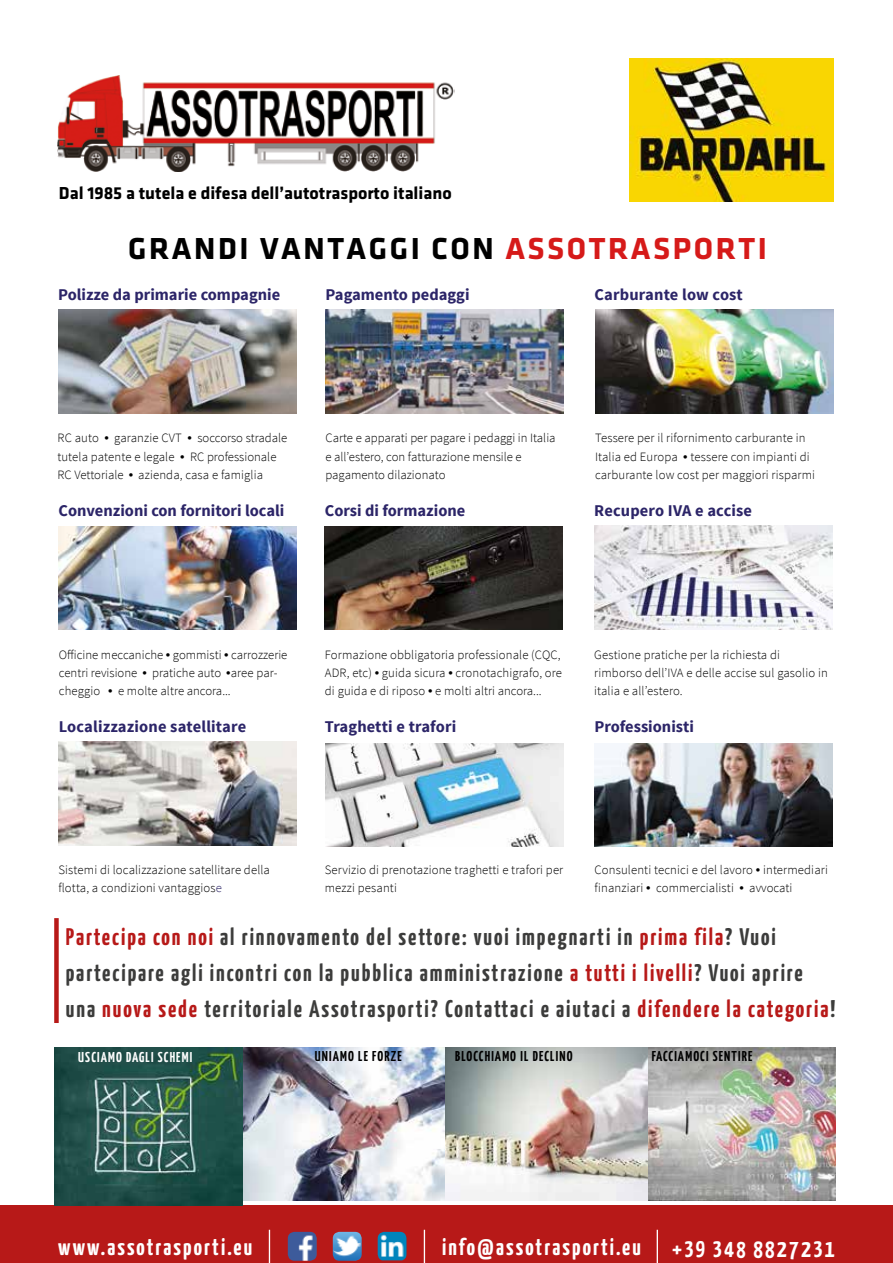
<style>
.page{position:relative;width:893px;height:1263px;background:#fff}
.page>*{position:absolute;margin:0;border:0;box-sizing:border-box;transform-origin:0 0}
.t1{font:700 31.5px "Klavika";letter-spacing:.08em;color:#000}
.t2{font:700 24px/36px "Yanone Kaffeesatz";letter-spacing:.08em;color:#3c3c3b}
.t3{font:700 23.55px "Yanone Kaffeesatz";letter-spacing:.09em;color:#fff}
.t4{font:700 18px "Klavika";color:#000}
.t5{font:700 16.35px "Source Sans Pro";color:#2c2568}
.t6{font:700 14.25px "Yanone Kaffeesatz";letter-spacing:.08em;color:#000}
.t7{font:700 14.25px "Yanone Kaffeesatz";letter-spacing:.08em;color:#fff}
.t8{font:300 12.75px/18.3px "Source Sans Pro";letter-spacing:.01em;color:#000}
.s1{color:#d61a19}
.s2{font-family:"Klavika";font-weight:700}
.s3{color:#2c2568}
.s4{color:#b71918}
.s5{font-size:25.05px}
.s6{font-size:23.1px}
.s7{font-size:23.7px}
</style>
<div class="page">
<div style="left:0;top:1205px;width:893px;height:58px;background:#b71918"></div>
<img style="left:333px;top:1232px;width:29px;height:29px">
<img style="left:288px;top:1232px;width:29px;height:29px">
<img style="left:378px;top:1232px;width:29px;height:28px">
<hr style="left:269px;top:1230px;width:1px;height:33px;background:#fff">
<hr style="left:424px;top:1230px;width:1px;height:33px;background:#fff">
<hr style="left:657px;top:1230px;width:1px;height:33px;background:#fff">
<img style="left:57px;top:75px;width:397px;height:96px">
<img style="left:629px;top:59px;width:204px;height:142px">
<div style="left:54px;top:918px;width:5px;height:105px;background:#b71918"></div>
<img style="left:58px;top:310px;width:238px;height:103px">
<img style="left:325px;top:310px;width:239px;height:103px">
<img style="left:595px;top:310px;width:238px;height:103px">
<img style="left:594px;top:526px;width:238px;height:103px">
<img style="left:58px;top:526px;width:239px;height:103px">
<img style="left:325px;top:526px;width:238px;height:103px">
<img style="left:594px;top:743px;width:239px;height:103px">
<img style="left:326px;top:743px;width:238px;height:104px">
<img style="left:242px;top:1047px;width:594px;height:153px">
<img style="left:54px;top:1047px;width:188px;height:158px">
<img style="left:58px;top:742px;width:239px;height:103px">
<h3 class="t4" style="left:59px;top:183px;width:394px">Dal 1985 a tutela e difesa dell’autotrasporto italiano</h3>
<h1 class="t1" style="left:128px;top:231px;width:640px">GRANDI VANTAGGI CON <span class="s1">ASSOTRASPORTI</span></h1>
<p class="t5" style="left:58px;top:284px;width:224px">Polizze da primarie compagnie</p>
<p class="t5" style="left:325px;top:284px;width:146px">Pagamento pedaggi</p>
<p class="t5" style="left:595px;top:284px;width:150px">Carburante low cost</p>
<p class="t8" style="left:57px;top:429px;width:231px">RC auto <span class="s2">•</span> garanzie CVT <span class="s2">•</span> soccorso stradale tutela patente e legale <span class="s2">•</span> RC professionale<br>RC Vettoriale <span class="s2">•</span> azienda, casa e famiglia</p>
<p class="t5" style="left:58px;top:500px;width:227px">Convenzioni con fornitori locali</p>
<p class="t8" style="left:325px;top:429px;width:232px">Carte e apparati per pagare i pedaggi in Italia e all’estero, con fatturazione mensile e pagamento dilazionato</p>
<p class="t5" style="left:325px;top:500px;width:142px">Corsi di formazione</p>
<p class="t8" style="left:595px;top:429px;width:222px">Tessere per il rifornimento carburante in<br>Italia ed Europa <span class="s2">•</span> tessere con impianti di carburante low cost per maggiori risparmi</p>
<p class="t5" style="left:594px;top:500px;width:159px">Recupero IVA e accise</p>
<p class="t8" style="left:59px;top:645px;width:230px">Officine meccaniche <span class="s2">•</span> gommisti <span class="s2">•</span> carrozzerie centri revisione <span class="s2">•</span> pratiche auto <span class="s2">•</span>aree par&shy;cheggio <span class="s2">•</span> e molte altre ancora...</p>
<p class="t5" style="left:59px;top:716px;width:189px">Localizzazione satellitare</p>
<p class="t8" style="left:325px;top:645px;width:239px;text-align:justify">Formazione obbligatoria professionale (CQC, ADR, etc) <span class="s2">•</span> guida sicura <span class="s2">•</span> cronotachigrafo, ore di guida e di riposo <span class="s2">•</span> e molti altri ancora...</p>
<p class="t5" style="left:325px;top:716px;width:133px">Traghetti e trafori</p>
<p class="t8" style="left:594px;top:645px;width:235px">Gestione pratiche per la richiesta di rimborso dell’IVA e delle accise sul gasolio in italia e all’estero.</p>
<p class="t5" style="left:594px;top:716px;width:101px">Professionisti</p>
<p class="t8" style="left:58px;top:860px;width:213px">Sistemi di localizzazione satellitare della flotta, a condizioni vantaggios<span class="s3">e</span></p>
<p class="t8" style="left:325px;top:860px;width:240px">Servizio di prenotazione traghetti e trafori per mezzi pesanti</p>
<p class="t8" style="left:594px;top:860px;width:235px">Consulenti tecnici e del lavoro <span class="s2">•</span> intermediari finanziari <span class="s2">•</span> commercialisti <span class="s2">•</span> avvocati</p>
<p class="t2" style="left:66px;top:919px;width:771px"><span class="s4">Partecipa con noi</span> al rinnovamento del settore: vuoi impegnarti in <span class="s4">prima fila</span>? Vuoi partecipare agli incontri con la pubblica amministrazione <span class="s4">a tutti i livelli</span>? Vuoi aprire una <span class="s4">nuova sede</span> territoriale Assotrasporti? Contattaci e aiutaci a <span class="s4">difendere la categoria</span>!</p>
<p class="t7" style="left:78px;top:1048px;width:115px">USCIAMO DAGLI SCHEMI</p>
<p class="t6" style="left:315px;top:1047px;width:88px">UNIAMO LE FORZE</p>
<p class="t6" style="left:455px;top:1047px;width:119px">BLOCCHIAMO IL DECLINO</p>
<p class="t6" style="left:652px;top:1047px;width:102px">FACCIAMOCI SENTIRE</p>
<h3 class="t3" style="left:58px;top:1233px;width:195px">www.assotrasporti.eu</h3>
<h3 class="t3" style="left:442px;top:1233px;width:394px">info@assotrasporti.eu <span class="s5">+</span><span class="s6">39 3</span><span class="s5">4</span><sub>8</sub> <span class="s7">88</span><span class="s5">272</span><span class="s6">3</span><span class="s5">1</span></h3>
</div>
